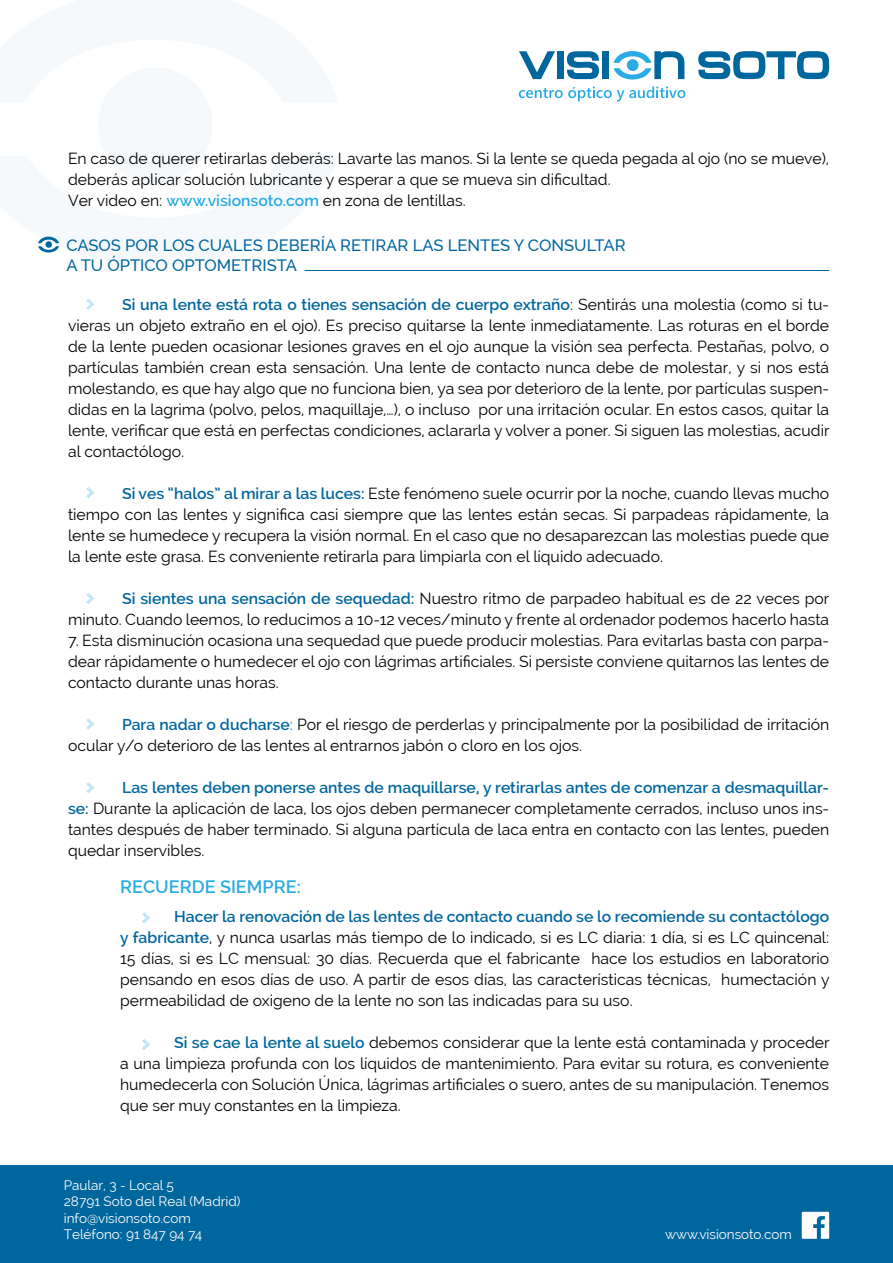
<style>
.page{position:relative;width:893px;height:1263px;background:#fff}
.page>*{position:absolute;margin:0;border:0;box-sizing:border-box;transform-origin:0 0}
.t1{font:600 18px "Raleway";color:#29abe3}
.t2{font:500 16.5px/19.8px "Raleway";color:#00669e}
.t3{font:15.75px/21px "Raleway";color:#000;text-align:justify}
.t4{font:13.5px/16.2px "Raleway";color:#fff}
.s1{font-weight:600;color:#29abe3}
.s2{font-weight:600;color:#00669e}
.s3{color:#00669e}
</style>
<div class="page">
<svg style="left:519px;top:51px;width:36px;height:28px"></svg>
<div style="left:557px;top:51px;width:7px;height:28px;background:#00669e"></div>
<svg style="left:567px;top:51px;width:32px;height:28px"></svg>
<div style="left:603px;top:51px;width:6px;height:28px;background:#00669e"></div>
<svg style="left:698px;top:51px;width:131px;height:28px"></svg>
<svg style="left:519px;top:86px;width:166px;height:16px"></svg>
<svg style="left:614px;top:51px;width:70px;height:29px"></svg>
<div style="left:0;top:1165px;width:893px;height:98px;background:#00669e"></div>
<svg style="left:802px;top:1212px;width:27px;height:27px"></svg>
<svg style="left:142px;top:912px;width:8px;height:11px"></svg>
<svg style="left:142px;top:1039px;width:8px;height:11px"></svg>
<svg style="left:86px;top:782px;width:8px;height:11px"></svg>
<svg style="left:86px;top:719px;width:8px;height:11px"></svg>
<svg style="left:86px;top:593px;width:8px;height:11px"></svg>
<svg style="left:86px;top:487px;width:8px;height:11px"></svg>
<svg style="left:86px;top:299px;width:8px;height:11px"></svg>
<hr style="left:305px;top:270px;width:524px;height:1px;background:#00669e">
<p class="t3" style="left:68px;top:148px;width:763px;text-align:left">En caso de querer retirarlas deberás: Lavarte las manos. Si la lente se queda pegada al ojo (no se mueve), deberás aplicar solución lubricante y esperar a que se mueva sin dificultad.<br>Ver video en: <span class="s1">www.visionsoto.com</span> en zona de lentillas.</p>
<p class="t2" style="left:66px;top:235px;width:561px">CASOS POR LOS CUALES DEBERÍA RETIRAR LAS LENTES Y CONSULTAR<br>A TU ÓPTICO OPTOMETRISTA</p>
<p class="t3" style="left:68px;top:294px;width:763px;text-indent:54px"><span class="s2">Si una lente está rota o tienes sensación de cuerpo extraño</span>: Sentirás una molestia (como si tu&shy;vieras un objeto extraño en el ojo). Es preciso quitarse la lente inmediatamente. Las roturas en el borde de la lente pueden ocasionar lesiones graves en el ojo aunque la visión sea perfecta. Pestañas, polvo, o partículas también crean esta sensación. Una lente de contacto nunca debe de molestar, y si nos está molestando, es que hay algo que no funciona bien, ya sea por deterioro de la lente, por partículas suspen&shy;didas en la lagrima (polvo, pelos, maquillaje,…), o incluso por una irritación ocular. En estos casos, quitar la lente, verificar que está en perfectas condiciones, aclararla y volver a poner. Si siguen las molestias, acudir al contactólogo.</p>
<p class="t3" style="left:68px;top:483px;width:763px;text-indent:54px"><span class="s2">Si ves “halos” al mirar a las luces:</span> Este fenómeno suele ocurrir por la noche, cuando llevas mucho tiempo con las lentes y significa casi siempre que las lentes están secas. Si parpadeas rápidamente, la lente se humedece y recupera la visión normal. En el caso que no desaparezcan las molestias puede que la lente este grasa. Es conveniente retirarla para limpiarla con el líquido adecuado.</p>
<p class="t3" style="left:68px;top:588px;width:763px;text-align:right"><span class="s2">Si sientes una sensación de sequedad:</span> Nuestro ritmo de parpadeo habitual es de 22 veces por minuto. Cuando leemos, lo reducimos a 10-12 veces/minuto y frente al ordenador podemos hacerlo hasta</p>
<p class="t3" style="left:68px;top:630px;width:763px">7. Esta disminución ocasiona una sequedad que puede producir molestias. Para evitarlas basta con parpa&shy;dear rápidamente o humedecer el ojo con lágrimas artificiales. Si persiste conviene quitarnos las lentes de contacto durante unas horas.</p>
<p class="t3" style="left:68px;top:714px;width:763px;text-indent:54px"><span class="s2">Para nadar o ducharse</span><span class="s3">:</span> Por el riesgo de perderlas y principalmente por la posibilidad de irritación ocular y/o deterioro de las lentes al entrarnos jabón o cloro en los ojos.</p>
<p class="t3" style="left:68px;top:777px;width:763px;text-indent:54px"><span class="s2">Las lentes deben ponerse antes de maquillarse, y retirarlas antes de comenzar a desmaquillar&shy;se:</span> Durante la aplicación de laca, los ojos deben permanecer completamente cerrados, incluso unos ins&shy;tantes después de haber terminado. Si alguna partícula de laca entra en contacto con las lentes, pueden quedar inservibles.</p>
<p class="t1" style="left:120px;top:876px;width:182px">RECUERDE SIEMPRE:</p>
<p class="t3" style="left:120px;top:906px;width:711px;text-indent:54px"><span class="s2">Hacer la renovación de las lentes de contacto cuando se lo recomiende su contactólogo y fabricante</span>, y nunca usarlas más tiempo de lo indicado, si es LC diaria: 1 día, si es LC quincenal:<br>15 días, si es LC mensual: 30 días. Recuerda que el fabricante hace los estudios en laboratorio pensando en esos días de uso. A partir de esos días, las características técnicas, humectación y permeabilidad de oxigeno de la lente no son las indicadas para su uso.</p>
<p class="t3" style="left:120px;top:1032px;width:711px;text-indent:54px"><span class="s2">Si se cae la lente al suelo</span> debemos considerar que la lente está contaminada y proceder a una limpieza profunda con los líquidos de mantenimiento. Para evitar su rotura, es conveniente humedecerla con Solución Única, lágrimas artificiales o suero, antes de su manipulación. Tenemos que ser muy constantes en la limpieza.</p>
<p class="t4" style="left:64px;top:1177px;width:178px">Paular, 3 - Local 5<br>28791 Soto del Real (Madrid) info@visionsoto.com<br>Teléfono: 91 847 94 74</p>
<p class="t4" style="left:665px;top:1226px;width:128px">www.visionsoto.com</p>
</div>
